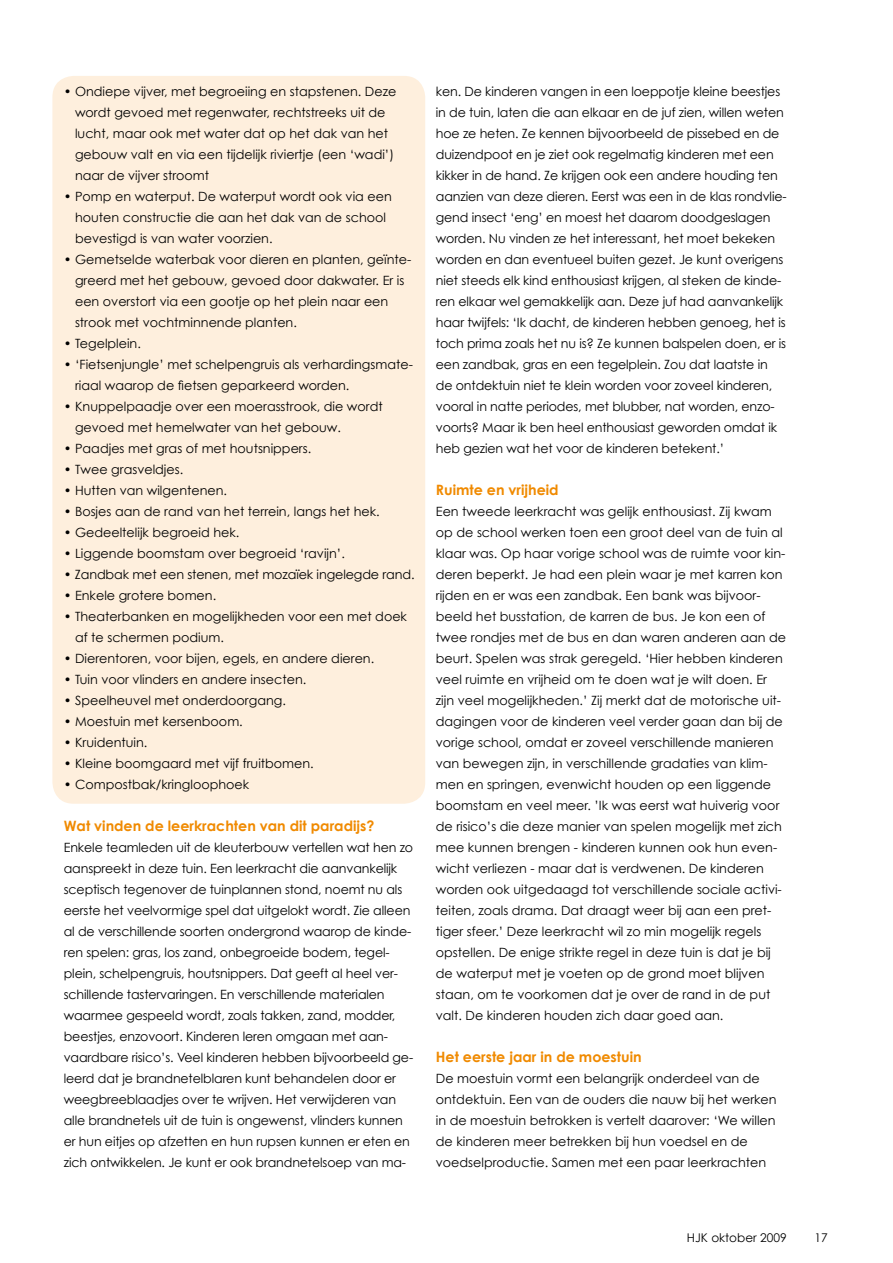
<style>
.page{position:relative;width:893px;height:1263px;background:#fff}
.page>*{position:absolute;margin:0;border:0;box-sizing:border-box;transform-origin:0 0}
.t1{font:700 14.25px "Century Gothic";color:#f08a00}
.t2{font:12.75px/21px "Century Gothic";color:#000}
.t3{font:12px "Century Gothic";color:#000}
</style>
<div class="page">
<div style="left:52px;top:76px;width:373px;height:728px;background:#feefdd;border-radius:21px"></div>
<p class="t2" style="left:75px;top:81px;width:323px;text-indent:-11px">• Ondiepe vijver, met begroeiing en stapstenen. Deze wordt gevoed met regenwater, rechtstreeks uit de lucht, maar ook met water dat op het dak van het gebouw valt en via een tijdelijk riviertje (een ‘wadi’) naar de vijver stroomt</p>
<p class="t2" style="left:75px;top:186px;width:318px;text-indent:-11px">• Pomp en waterput. De waterput wordt ook via een houten constructie die aan het dak van de school bevestigd is van water voorzien.</p>
<p class="t2" style="left:75px;top:249px;width:338px;text-indent:-11px">• Gemetselde waterbak voor dieren en planten, geïnte&shy;greerd met het gebouw, gevoed door dakwater. Er is een overstort via een gootje op het plein naar een strook met vochtminnende planten.</p>
<p class="t2" style="left:64px;top:333px;width:79px">• Tegelplein.</p>
<p class="t2" style="left:75px;top:354px;width:339px;text-indent:-11px">• ‘Fietsenjungle’ met schelpengruis als verhardingsmate&shy;riaal waarop de fietsen geparkeerd worden.</p>
<p class="t2" style="left:75px;top:396px;width:309px;text-indent:-11px">• Knuppelpaadje over een moerasstrook, die wordt gevoed met hemelwater van het gebouw.</p>
<p class="t2" style="left:64px;top:438px;width:249px">• Paadjes met gras of met houtsnippers.</p>
<p class="t2" style="left:64px;top:459px;width:121px">• Twee grasveldjes.</p>
<p class="t2" style="left:64px;top:480px;width:165px">• Hutten van wilgentenen.</p>
<p class="t2" style="left:64px;top:501px;width:317px">• Bosjes aan de rand van het terrein, langs het hek.</p>
<p class="t2" style="left:64px;top:522px;width:177px">• Gedeeltelijk begroeid hek.</p>
<p class="t2" style="left:64px;top:543px;width:283px">• Liggende boomstam over begroeid ‘ravijn’.</p>
<p class="t2" style="left:64px;top:564px;width:352px">• Zandbak met een stenen, met mozaïek ingelegde rand.</p>
<p class="t2" style="left:64px;top:585px;width:154px">• Enkele grotere bomen.</p>
<p class="t2" style="left:75px;top:606px;width:333px;text-indent:-11px">• Theaterbanken en mogelijkheden voor een met doek af te schermen podium.</p>
<p class="t2" style="left:64px;top:648px;width:312px">• Dierentoren, voor bijen, egels, en andere dieren.</p>
<p class="t2" style="left:64px;top:669px;width:244px">• Tuin voor vlinders en andere insecten.</p>
<p class="t2" style="left:64px;top:690px;width:224px">• Speelheuvel met onderdoorgang.</p>
<p class="t2" style="left:64px;top:711px;width:181px">• Moestuin met kersenboom.</p>
<p class="t2" style="left:64px;top:732px;width:85px">• Kruidentuin.</p>
<p class="t2" style="left:64px;top:753px;width:252px">• Kleine boomgaard met vijf fruitbomen.</p>
<p class="t2" style="left:64px;top:774px;width:187px">• Compostbak/kringloophoek</p>
<p class="t1" style="left:64px;top:817px;width:312px">Wat vinden de leerkrachten van dit paradijs?</p>
<p class="t2" style="left:64px;top:837px;width:351px">Enkele teamleden uit de kleuterbouw vertellen wat hen zo aanspreekt in deze tuin. Een leerkracht die aanvankelijk sceptisch tegenover de tuinplannen stond, noemt nu als eerste het veelvormige spel dat uitgelokt wordt. Zie alleen al de verschillende soorten ondergrond waarop de kinde&shy;ren spelen: gras, los zand, onbegroeide bodem, tegel&shy;plein, schelpengruis, houtsnippers. Dat geeft al heel ver&shy;schillende tastervaringen. En verschillende materialen waarmee gespeeld wordt, zoals takken, zand, modder, beestjes, enzovoort. Kinderen leren omgaan met aan&shy;vaardbare risico’s. Veel kinderen hebben bijvoorbeeld ge&shy;leerd dat je brandnetelblaren kunt behandelen door er weegbreeblaadjes over te wrijven. Het verwijderen van alle brandnetels uit de tuin is ongewenst, vlinders kunnen er hun eitjes op afzetten en hun rupsen kunnen er eten en zich ontwikkelen. Je kunt er ook brandnetelsoep van ma-</p>
<p class="t2" style="left:436px;top:81px;width:352px">ken. De kinderen vangen in een loeppotje kleine beestjes in de tuin, laten die aan elkaar en de juf zien, willen weten hoe ze heten. Ze kennen bijvoorbeeld de pissebed en de duizendpoot en je ziet ook regelmatig kinderen met een kikker in de hand. Ze krijgen ook een andere houding ten aanzien van deze dieren. Eerst was een in de klas rondvlie&shy;gend insect ‘eng’ en moest het daarom doodgeslagen worden. Nu vinden ze het interessant, het moet bekeken worden en dan eventueel buiten gezet. Je kunt overigens niet steeds elk kind enthousiast krijgen, al steken de kinde&shy;ren elkaar wel gemakkelijk aan. Deze juf had aanvankelijk haar twijfels: ‘Ik dacht, de kinderen hebben genoeg, het is toch prima zoals het nu is? Ze kunnen balspelen doen, er is een zandbak, gras en een tegelplein. Zou dat laatste in de ontdektuin niet te klein worden voor zoveel kinderen, vooral in natte periodes, met blubber, nat worden, enzo&shy;voorts? Maar ik ben heel enthousiast geworden omdat ik heb gezien wat het voor de kinderen betekent.’</p>
<p class="t1" style="left:436px;top:481px;width:124px">Ruimte en vrijheid</p>
<p class="t2" style="left:436px;top:501px;width:352px">Een tweede leerkracht was gelijk enthousiast. Zij kwam op de school werken toen een groot deel van de tuin al klaar was. Op haar vorige school was de ruimte voor kin&shy;deren beperkt. Je had een plein waar je met karren kon rijden en er was een zandbak. Een bank was bijvoor&shy;beeld het busstation, de karren de bus. Je kon een of twee rondjes met de bus en dan waren anderen aan de beurt. Spelen was strak geregeld. ‘Hier hebben kinderen veel ruimte en vrijheid om te doen wat je wilt doen. Er zijn veel mogelijkheden.’ Zij merkt dat de motorische uit&shy;dagingen voor de kinderen veel verder gaan dan bij de vorige school, omdat er zoveel verschillende manieren van bewegen zijn, in verschillende gradaties van klim&shy;men en springen, evenwicht houden op een liggende boomstam en veel meer. ’Ik was eerst wat huiverig voor de risico’s die deze manier van spelen mogelijk met zich mee kunnen brengen - kinderen kunnen ook hun even&shy;wicht verliezen - maar dat is verdwenen. De kinderen worden ook uitgedaagd tot verschillende sociale activi&shy;teiten, zoals drama. Dat draagt weer bij aan een pret&shy;tiger sfeer.’ Deze leerkracht wil zo min mogelijk regels opstellen. De enige strikte regel in deze tuin is dat je bij de waterput met je voeten op de grond moet blijven staan, om te voorkomen dat je over de rand in de put valt. De kinderen houden zich daar goed aan.</p>
<p class="t1" style="left:436px;top:1048px;width:207px">Het eerste jaar in de moestuin</p>
<p class="t2" style="left:436px;top:1068px;width:342px">De moestuin vormt een belangrijk onderdeel van de ontdektuin. Een van de ouders die nauw bij het werken in de moestuin betrokken is vertelt daarover: ‘We willen de kinderen meer betrekken bij hun voedsel en de voedselproductie. Samen met een paar leerkrachten</p>
<p class="t3" style="left:687px;top:1230px;width:101px">HJK oktober 2009</p>
<p class="t3" style="left:814px;top:1230px;width:15px">17</p>
</div>
